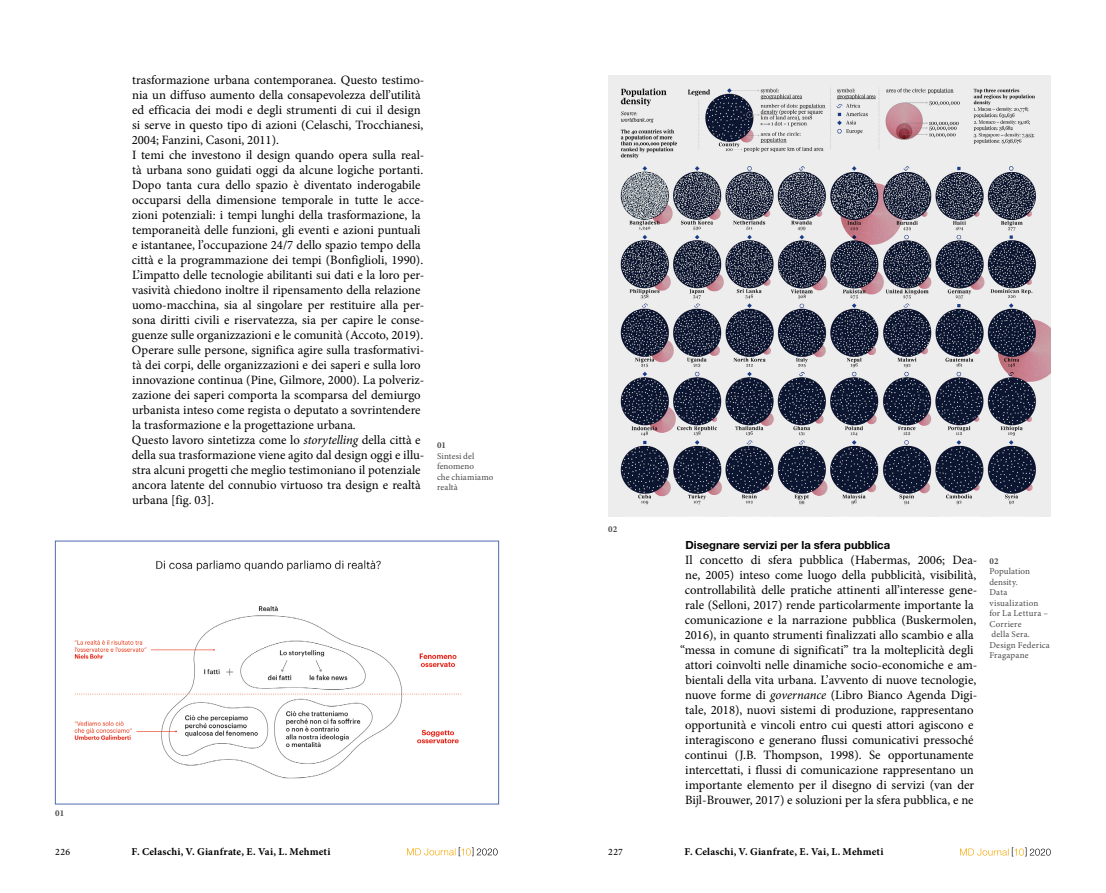
<style>
.page{position:relative;width:1106px;height:893px;background:#fff}
.page>*{position:absolute;margin:0;border:0;box-sizing:border-box;transform-origin:0 0}
.t1{font:12.75px/15px "Minion Pro";color:#000;text-align:center}
.t2{font:700 11.25px "Helvetica Neue";color:#000}
.t3{font:700 10.5px "Minion Pro";letter-spacing:.02em;color:#000}
.t4{font:500 9.75px "Minion Pro";letter-spacing:.035em;color:#000}
.t5{font:9px/10.5px "Minion Pro";letter-spacing:.015em;color:#4a4a49}
.t6{font:700 9px "Minion Pro";color:#4a4a49}
.s1{font-style:italic}
</style>
<div class="page">
<svg style="left:407px;top:847px;width:90px;height:9px"></svg>
<svg style="left:960px;top:847px;width:90px;height:9px"></svg>
<img style="left:74px;top:560px;width:388px;height:219px">
<img style="left:608px;top:75px;width:442px;height:441px">
<p class="t1" style="left:132px;top:73px;width:294px;text-align:left">trasformazione urbana contemporanea. Questo testimo&shy;nia un diffuso aumento della consapevolezza dell’utilità ed efficacia dei modi e degli strumenti di cui il design si serve in questo tipo di azioni (Celaschi, Trocchianesi, 2004; Fanzini, Casoni, 2011).<br>I temi che investono il design quando opera sulla real&shy;tà urbana sono guidati oggi da alcune logiche portanti.<br>Dopo tanta cura dello spazio è diventato inderogabile occuparsi della dimensione temporale in tutte le acce&shy;zioni potenziali: i tempi lunghi della trasformazione, la temporaneità delle funzioni, gli eventi e azioni puntuali e istantanee, l’occupazione 24/7 dello spazio tempo della città e la programmazione dei tempi (Bonfiglioli, 1990).<br>L’impatto delle tecnologie abilitanti sui dati e la loro per&shy;vasività chiedono inoltre il ripensamento della relazione uomo-macchina, sia al singolare per restituire alla per&shy;sona diritti civili e riservatezza, sia per capire le conse&shy;guenze sulle organizzazioni e le comunità (Accoto, 2019).<br>Operare sulle persone, significa agire sulla trasformativi&shy;tà dei corpi, delle organizzazioni e dei saperi e sulla loro innovazione continua (Pine, Gilmore, 2000). La polveriz&shy;zazione dei saperi comporta la scomparsa del demiurgo urbanista inteso come regista o deputato a sovrintendere la trasformazione e la progettazione urbana.<br>Questo lavoro sintetizza come lo <span class="s1">storytelling</span> della città e della sua trasformazione viene agito dal design oggi e illu&shy;stra alcuni progetti che meglio testimoniano il potenziale ancora latente del connubio virtuoso tra design e realtà urbana [fig. 03].</p>
<p class="t6" style="left:437px;top:439px;width:10px">01</p>
<p class="t5" style="left:437px;top:450px;width:58px">Sintesi del fenomeno<br>che chiamiamo realtà</p>
<p class="t6" style="left:55px;top:807px;width:10px">01</p>
<p class="t6" style="left:608px;top:522px;width:11px">02</p>
<p class="t2" style="left:685px;top:538px;width:206px">Disegnare servizi per la sfera pubblica</p>
<p class="t1" style="left:680px;top:553px;width:299px">Il concetto di sfera pubblica (Habermas, 2006; Dea&shy;ne, 2005) inteso come luogo della pubblicità, visibilità, controllabilità delle pratiche attinenti all’interesse gene&shy;rale (Selloni, 2017) rende particolarmente importante la comunicazione e la narrazione pubblica (Buskermolen, 2016), in quanto strumenti finalizzati allo scambio e alla “messa in comune di significati” tra la molteplicità degli attori coinvolti nelle dinamiche socio-economiche e am&shy;bientali della vita urbana. L’avvento di nuove tecnologie, nuove forme di <span class="s1">governance</span> (Libro Bianco Agenda Digi&shy;tale, 2018), nuovi sistemi di produzione, rappresentano opportunità e vincoli entro cui questi attori agiscono e interagiscono e generano flussi comunicativi pressoché continui (J.B. Thompson, 1998). Se opportunamente intercettati, i flussi di comunicazione rappresentano un importante elemento per il disegno di servizi (van der Bijl-Brouwer, 2017) e soluzioni per la sfera pubblica, e ne</p>
<p class="t4" style="left:55px;top:846px;width:16px">226</p>
<p class="t3" style="left:131px;top:844px;width:200px">F. Celaschi, V. Gianfrate, E. Vai, L. Mehmeti</p>
<p class="t4" style="left:608px;top:845px;width:16px">227</p>
<p class="t3" style="left:684px;top:844px;width:200px">F. Celaschi, V. Gianfrate, E. Vai, L. Mehmeti</p>
<p class="t6" style="left:989px;top:554px;width:11px">02</p>
<p class="t5" style="left:989px;top:566px;width:62px">Population density.<br>Data visualization for La Lettura –<br>Corriere<br>della Sera.<br>Design Federica<br>Fragapane</p>
</div>
